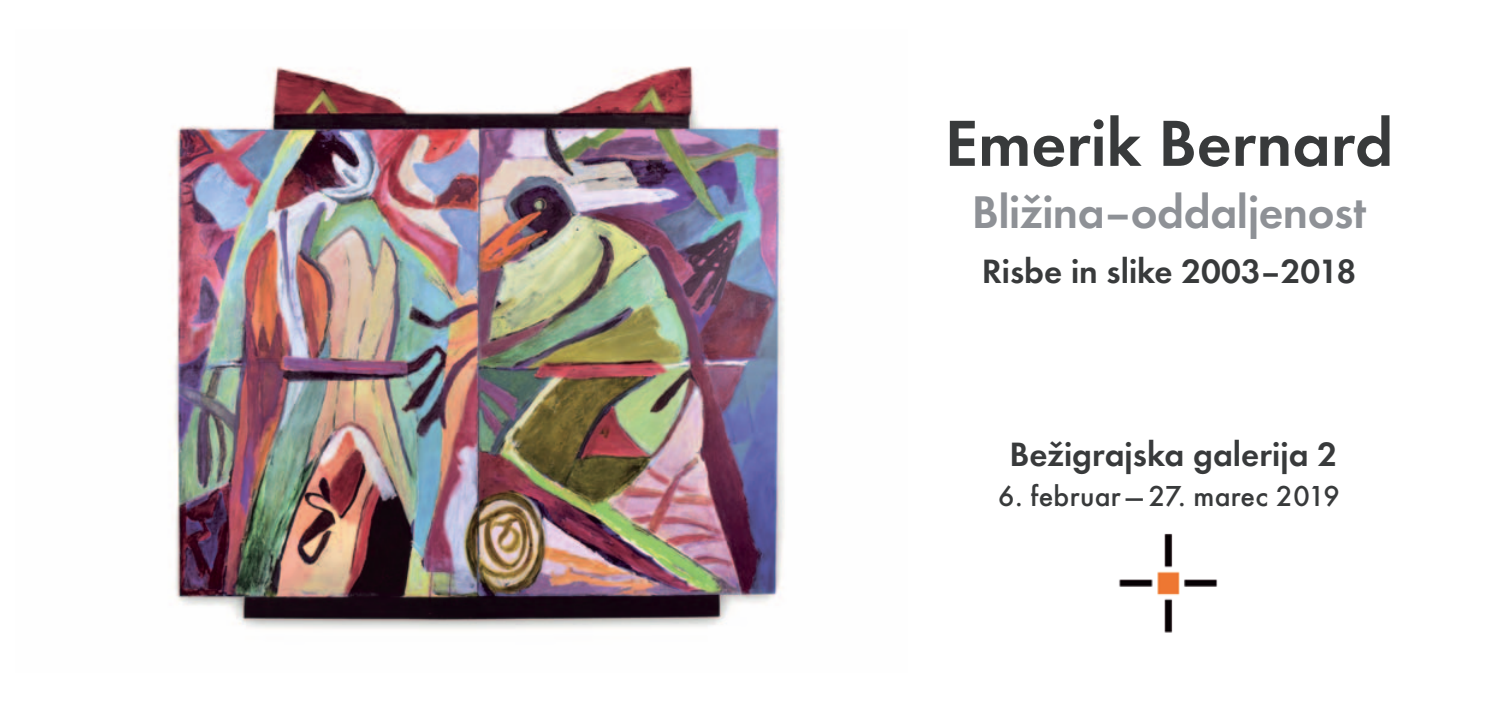
<style>
.page{position:relative;width:1489px;height:709px;background:#fff}
.page>*{position:absolute;margin:0;border:0;box-sizing:border-box;transform-origin:0 0}
.t1{font:600 67.5px "Futura TEE";color:#383a3b}
.t2{font:600 47.5px "Futura TEE";letter-spacing:-.01em;color:#8e9196}
.t3{font:600 35px "Futura TEE";color:#383a3b}
.t4{font:500 30px "Futura TEE";letter-spacing:.005em;color:#383a3b}
</style>
<div class="page">
<img style="left:174px;top:66px;width:611px;height:564px">
<img style="left:1119px;top:533px;width:99px;height:100px">
<h1 class="t1" style="left:944px;top:103px;width:450px">Emerik Bernard</h1>
<h2 class="t2" style="left:971px;top:184px;width:396px">Bližina–oddaljenost</h2>
<p class="t3" style="left:981px;top:251px;width:376px">Risbe in slike 2003–2018</p>
<p class="t3" style="left:1009px;top:433px;width:329px">Bežigrajska galerija 2</p>
<p class="t4" style="left:997px;top:478px;width:344px">6. februar–27. marec 2019</p>
</div>
